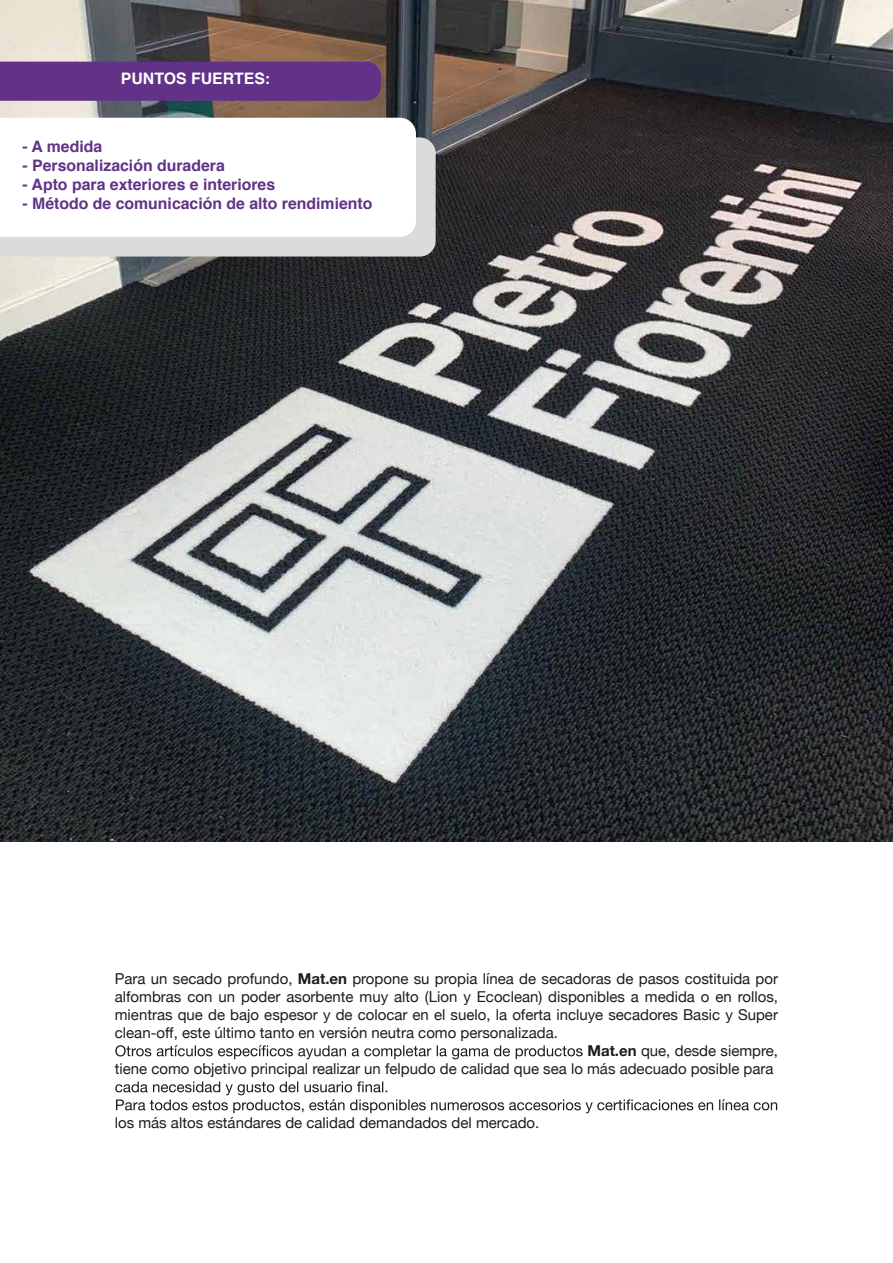
<style>
.page{position:relative;width:893px;height:1263px;background:#fff}
.page>*{position:absolute;margin:0;border:0;box-sizing:border-box;transform-origin:0 0}
.t1{font:700 15.75px "Helvetica";color:#623289}
.t2{font:700 15.75px "Helvetica";color:#fff}
.t3{font:15px "Helvetica Neue";color:#1d1d1b}
.s1{font-weight:700}
</style>
<div class="page">
<svg style="left:115px;top:1045px;width:468px;height:14px"></svg>
<svg style="left:115px;top:1081px;width:662px;height:32px"></svg>
<img style="left:0;top:0;width:893px;height:842px">
<div style="left:0;top:62px;width:381px;height:39px;background:#623289"></div>
<div style="left:0;top:137px;width:436px;height:120px;background:#dcdbdb"></div>
<svg style="left:0;top:118px;width:416px;height:119px"></svg>
<p class="t2" style="left:121px;top:66px;width:151px">PUNTOS FUERTES:</p>
<p class="t1" style="left:23px;top:134px;width:81px">- A medida</p>
<p class="t1" style="left:23px;top:153px;width:204px">- Personalización duradera</p>
<p class="t1" style="left:23px;top:172px;width:254px">- Apto para exteriores e interiores</p>
<p class="t1" style="left:23px;top:190px;width:351px">- Método de comunicación de alto rendimiento</p>
<p class="t3" style="left:115px;top:970px;width:665px">Para un secado profundo, <span class="s1">Mat.en</span> propone su propia línea de secadoras de pasos costituida por</p>
<p class="t3" style="left:115px;top:988px;width:665px">alfombras con un poder asorbente muy alto (Lion y Ecoclean) disponibles a medida o en rollos,</p>
<p class="t3" style="left:115px;top:1006px;width:665px">mientras que de bajo espesor y de colocar en el suelo, la oferta incluye secadores Basic y Super</p>
<p class="t3" style="left:115px;top:1024px;width:445px">clean-off, este último tanto en versión neutra como personalizada.</p>
<p class="t3" style="left:587px;top:1042px;width:192px"><span class="s1">Mat.en</span> que, desde siempre,</p>
<p class="t3" style="left:115px;top:1060px;width:660px">tiene como objetivo principal realizar un felpudo de calidad que sea lo más adecuado posible para</p>
<p class="t3" style="left:115px;top:1114px;width:426px">los más altos estándares de calidad demandados del mercado.</p>
</div>
